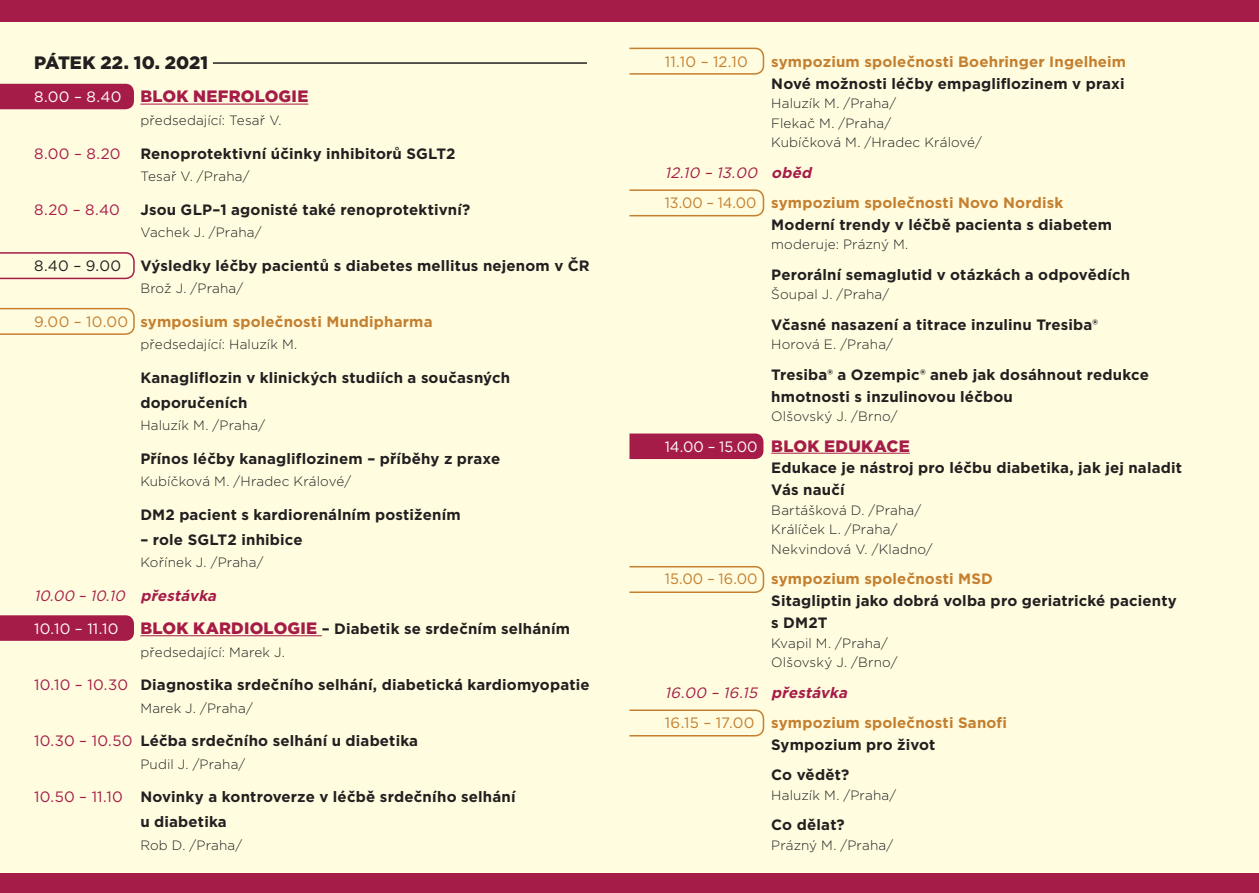
<style>
.page{position:relative;width:1259px;height:893px;background:#fff}
.page>*{position:absolute;margin:0;border:0;box-sizing:border-box;transform-origin:0 0}
.t1{font:900 18px "Gotham";color:#231f20}
.t2{font:900 16.5px "Gotham";letter-spacing:.015em;color:#a61c48}
.t3{font:700 15px/21.9px "Gotham";letter-spacing:.01em;color:#231f20}
.t4{font:700 15px/30.3px "Gotham";letter-spacing:.01em;color:#c47f2f}
.t5{font:italic 15px "Gotham";color:#a61c48}
.t6{font:15px "Gotham";letter-spacing:.01em;color:#a61c48}
.t7{font:15px "Gotham";letter-spacing:.02em;color:#fff}
.t8{font:15px "Gotham";letter-spacing:.015em;color:#c47f2f}
.t9{font:15px "Gotham";color:#231f20}
.t10{font:300 13.5px/19.6px "Gotham";letter-spacing:.01em;color:#231f20}
.s1{font-weight:400;font-size:15px;color:#fff}
.s2{font-weight:400}
.s3{font-weight:700}
.s4{font-weight:900;font-size:16.5px;color:#a61c48}
.s5{font-weight:400;color:#a61c48}
.s6{font-weight:400;font-style:italic;color:#a61c48}
.s7{font-style:italic;color:#a61c48}
.s8{font-weight:400;color:#fff}
.s9{font-weight:400;color:#c47f2f}
.s10{color:#c47f2f}
</style>
<div class="page">
<div style="left:0;top:0;width:651px;height:893px;background:#fffce0"></div>
<div style="left:610px;top:0;width:649px;height:893px;background:#fffce0"></div>
<div style="left:0;top:0;width:651px;height:21px;background:#a61c48"></div>
<div style="left:608px;top:0;width:651px;height:21px;background:#a61c48"></div>
<div style="left:0;top:873px;width:651px;height:20px;background:#a61c48"></div>
<div style="left:608px;top:873px;width:651px;height:20px;background:#a61c48"></div>
<svg style="left:0;top:615px;width:134px;height:26px"></svg>
<div style="left:0;top:84px;width:134px;height:25px;background:#a61c48"></div>
<svg style="left:0;top:307px;width:135px;height:28px"></svg>
<svg style="left:0;top:252px;width:135px;height:28px"></svg>
<div style="left:629px;top:433px;width:134px;height:26px;background:#a61c48"></div>
<svg style="left:629px;top:189px;width:136px;height:28px"></svg>
<svg style="left:629px;top:566px;width:136px;height:27px"></svg>
<svg style="left:629px;top:709px;width:136px;height:28px"></svg>
<svg style="left:629px;top:47px;width:136px;height:28px"></svg>
<hr style="left:140px;top:104px;width:168px;height:1px;background:#a61c48">
<hr style="left:140px;top:635px;width:182px;height:1px;background:#a61c48">
<hr style="left:213px;top:62px;width:374px;height:2px;background:#231f20">
<hr style="left:771px;top:453px;width:139px;height:1px;background:#a61c48">
<p class="t1" style="left:34px;top:50px;width:175px">PÁTEK 22. 10. 2021</p>
<p class="t2" style="left:34px;top:85px;width:276px"><span class="s1">8.00 – 8.40</span> BLOK NEFROLOGIE</p>
<p class="t10" style="left:140px;top:110px;width:143px">předsedající: Tesař V.</p>
<p class="t6" style="left:34px;top:144px;width:88px">8.00 – 8.20</p>
<p class="t3" style="left:140px;top:142px;width:317px">Renoprotektivní účinky inhibitorů SGLT2</p>
<p class="t10" style="left:140px;top:166px;width:111px">Tesař V. /Praha/</p>
<p class="t6" style="left:34px;top:200px;width:87px">8.20 – 8.40</p>
<p class="t3" style="left:140px;top:198px;width:331px">Jsou GLP–1 agonisté také renoprotektivní?</p>
<p class="t10" style="left:140px;top:222px;width:123px">Vachek J. /Praha/</p>
<p class="t9" style="left:34px;top:256px;width:89px">8.40 – 9.00</p>
<p class="t3" style="left:140px;top:254px;width:451px">Výsledky léčby pacientů s diabetes mellitus nejenom v ČR</p>
<p class="t10" style="left:140px;top:278px;width:104px">Brož J. /Praha/</p>
<p class="t4" style="left:34px;top:306px;width:400px"><span class="s2">9.00 – 10.00</span> symposium společnosti Mundipharma</p>
<p class="t10" style="left:140px;top:334px;width:158px">předsedající: Haluzík M.</p>
<p class="t3" style="left:140px;top:365px;width:371px;line-height:24.9px">Kanagliflozin v klinických studiích a současných doporučeních</p>
<p class="t10" style="left:140px;top:415px;width:126px">Haluzík M. /Praha/</p>
<p class="t3" style="left:140px;top:447px;width:361px">Přínos léčby kanagliflozinem – příběhy z praxe</p>
<p class="t10" style="left:140px;top:471px;width:212px">Kubíčková M. /Hradec Králové/</p>
<p class="t3" style="left:140px;top:503px;width:322px">DM2 pacient s kardiorenálním postižením</p>
<p class="t3" style="left:140px;top:528px;width:164px">– role SGLT2 inhibice</p>
<p class="t10" style="left:140px;top:552px;width:125px">Kořínek J. /Praha/</p>
<p class="t5" style="left:34px;top:586px;width:188px">10.00 –10.10 <span class="s3">přestávka</span></p>
<p class="t7" style="left:34px;top:619px;width:86px">10.10 – 11.10</p>
<p class="t3" style="left:140px;top:618px;width:431px"><span class="s4">BLOK KARDIOLOGIE</span> – Diabetik se srdečním selháním</p>
<p class="t10" style="left:140px;top:642px;width:146px">předsedající: Marek J.</p>
<p class="t3" style="left:34px;top:674px;width:557px"><span class="s5">10.10 – 10.30</span> Diagnostika srdečního selhání, diabetická kardiomyopatie</p>
<p class="t10" style="left:140px;top:698px;width:114px">Marek J. /Praha/</p>
<p class="t3" style="left:34px;top:730px;width:386px"><span class="s5">10.30 – 10.50</span> Léčba srdečního selhání u diabetika</p>
<p class="t10" style="left:140px;top:754px;width:107px">Pudil J. /Praha/</p>
<p class="t3" style="left:140px;top:784px;width:377px;line-height:24.9px;text-indent:-106px"><span class="s5">10.50 – 11.10</span> Novinky a kontroverze v léčbě srdečního selhání u diabetika</p>
<p class="t10" style="left:140px;top:835px;width:103px">Rob D. /Praha/</p>
<p class="t8" style="left:665px;top:52px;width:84px">11.10 – 12.10</p>
<p class="t4" style="left:771px;top:46px;width:356px">sympozium společnosti Boehringer Ingelheim</p>
<p class="t3" style="left:771px;top:72px;width:355px">Nové možnosti léčby empagliflozinem v praxi</p>
<p class="t10" style="left:771px;top:93px;width:212px">Haluzík M. /Praha/<br>Flekač M. /Praha/<br>Kubíčková M. /Hradec Králové/</p>
<p class="t4" style="left:665px;top:157px;width:400px"><span class="s6">12.10 – 13.00</span> <span class="s7">oběd<br></span><span class="s2">13.00 – 14.00</span> sympozium společnosti Novo Nordisk</p>
<p class="t3" style="left:771px;top:214px;width:342px">Moderní trendy v léčbě pacienta s diabetem</p>
<p class="t10" style="left:771px;top:234px;width:139px">moderuje: Prázný M.</p>
<p class="t3" style="left:771px;top:263px;width:360px">Perorální semaglutid v otázkách a odpovědích</p>
<p class="t10" style="left:771px;top:284px;width:120px">Šoupal J. /Praha/</p>
<p class="t3" style="left:771px;top:313px;width:328px">Včasné nasazení a titrace inzulinu Tresiba®</p>
<p class="t10" style="left:771px;top:334px;width:123px">Horová E. /Praha/</p>
<p class="t3" style="left:771px;top:363px;width:379px">Tresiba® a Ozempic® aneb jak dosáhnout redukce hmotnosti s inzulinovou léčbou</p>
<p class="t10" style="left:771px;top:406px;width:128px">Olšovský J. /Brno/</p>
<p class="t3" style="left:771px;top:435px;width:412px;text-indent:-106px"><span class="s8">14.00 – 15.00</span> <span class="s4">BLOK EDUKACE<br></span>Edukace je nástroj pro léčbu diabetika, jak jej naladit<br>Vás naučí</p>
<p class="t10" style="left:771px;top:500px;width:163px">Bartášková D. /Praha/<br>Králíček L. /Praha/<br>Nekvindová V. /Kladno/</p>
<p class="t3" style="left:771px;top:568px;width:407px;text-indent:-106px"><span class="s9">15.00 – 16.00</span> <span class="s10">sympozium společnosti MSD<br></span>Sitagliptin jako dobrá volba pro geriatrické pacienty s DM2T</p>
<p class="t10" style="left:771px;top:633px;width:128px">Kvapil M. /Praha/<br>Olšovský J. /Brno/</p>
<p class="t4" style="left:665px;top:677px;width:343px"><span class="s6">16.00 – 16.15</span> <span class="s7">přestávka<br></span><span class="s2">16.15 – 17.00</span> sympozium společnosti Sanofi</p>
<p class="t3" style="left:771px;top:729px;width:166px;line-height:30.3px">Sympozium pro život<br>Co vědět?</p>
<p class="t10" style="left:771px;top:785px;width:126px">Haluzík M. /Praha/</p>
<p class="t3" style="left:771px;top:814px;width:75px">Co dělat?</p>
<p class="t10" style="left:771px;top:835px;width:123px">Prázný M. /Praha/</p>
</div>
